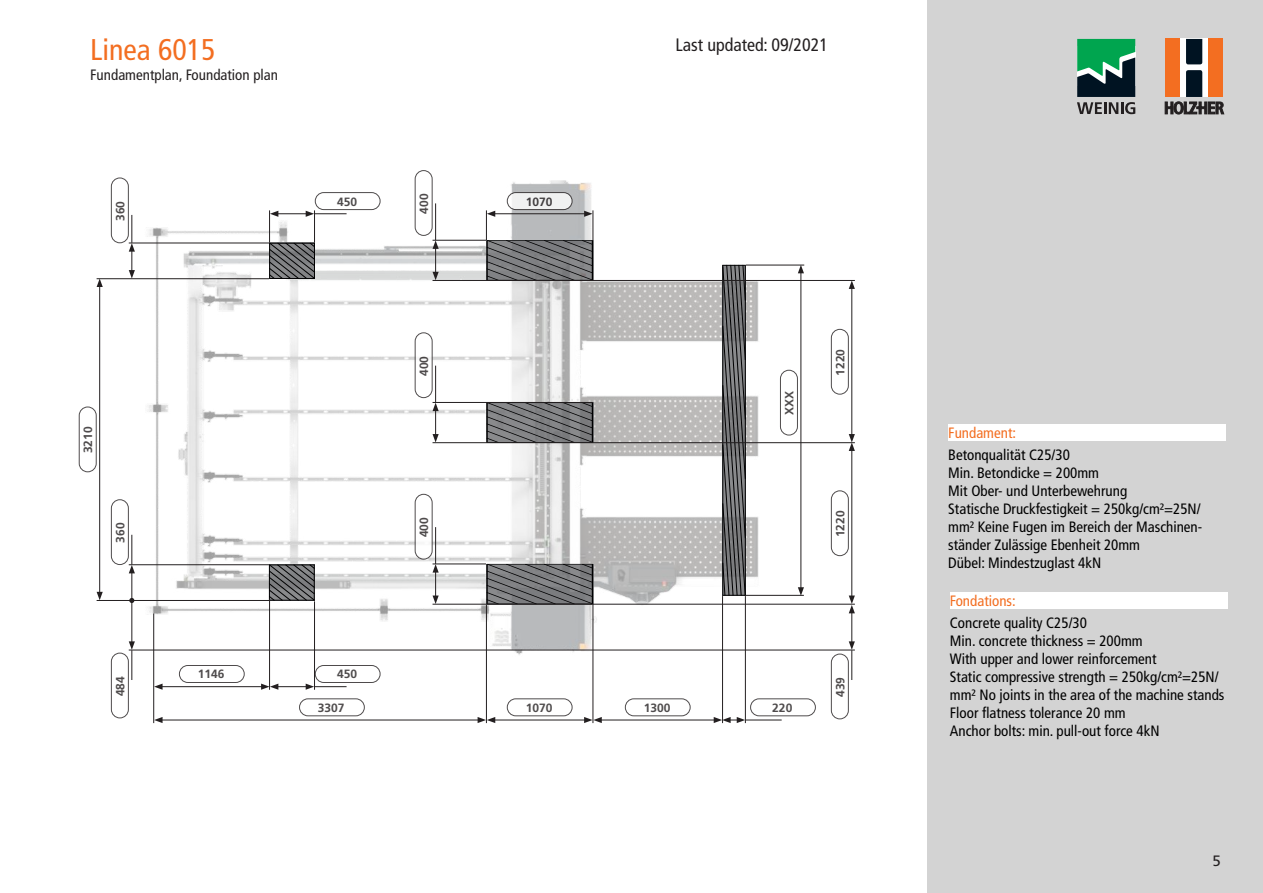
<style>
.page{position:relative;width:1263px;height:893px;background:#fff}
.page>*{position:absolute;margin:0;border:0;box-sizing:border-box;transform-origin:0 0}
.t1{font:condensed 30px "Frutiger LT Std";color:#f36e21}
.t2{font:condensed 18px "Frutiger LT Std";color:#231f20}
.t3{font:condensed 15px/18px "Frutiger LT Std";color:#000}
.t4{font:condensed 15px "Frutiger LT Std";color:#231f20}
.t5{font:condensed 15px "Frutiger LT Std";color:#f36e21}
.t6{font:15px "Frutiger LT Std";color:#231f20}
.t7{font:700 12px "Frutiger LT Std";color:#231f20}
</style>
<div class="page">
<div style="left:928px;top:0;width:335px;height:893px;background:#d3d3d3"></div>
<div style="left:1177px;top:39px;width:34px;height:58px;background:#fff"></div>
<svg style="left:1077px;top:39px;width:58px;height:75px;background:#3b7a61"></svg>
<div style="left:1165px;top:39px;width:15px;height:58px;background:#f36e21"></div>
<div style="left:1209px;top:39px;width:14px;height:58px;background:#f36e21"></div>
<svg style="left:1186px;top:39px;width:16px;height:25px"></svg>
<svg style="left:1165px;top:70px;width:59px;height:44px"></svg>
<img style="left:145px;top:180px;width:625px;height:482px">
<svg style="left:269px;top:243px;width:46px;height:36px;background:#5f6062"></svg>
<svg style="left:486px;top:240px;width:108px;height:40px;background:#6c6d6f"></svg>
<svg style="left:486px;top:402px;width:108px;height:40px;background:#707072"></svg>
<svg style="left:486px;top:563px;width:108px;height:41px;background:#6d6e70"></svg>
<svg style="left:269px;top:564px;width:46px;height:37px;background:#5f6062"></svg>
<svg style="left:722px;top:265px;width:24px;height:331px;background:#58595a"></svg>
<div style="left:111px;top:178px;width:18px;height:65px;border:1px solid #231f20;border-radius:9px"></div>
<div style="left:111px;top:499px;width:18px;height:66px;border:1px solid #231f20;border-radius:9px"></div>
<div style="left:111px;top:653px;width:18px;height:65px;border:1px solid #231f20;border-radius:9px"></div>
<div style="left:831px;top:654px;width:18px;height:65px;border:1px solid #231f20;border-radius:9px"></div>
<div style="left:79px;top:407px;width:18px;height:65px;border:1px solid #231f20;border-radius:9px"></div>
<div style="left:415px;top:494px;width:17px;height:65px;background:#fff;border-radius:9px"></div>
<div style="left:415px;top:494px;width:17px;height:65px;border:1px solid #231f20;border-radius:9px"></div>
<div style="left:831px;top:490px;width:18px;height:66px;border:1px solid #231f20;border-radius:9px"></div>
<div style="left:831px;top:329px;width:18px;height:66px;border:1px solid #231f20;border-radius:9px"></div>
<div style="left:415px;top:333px;width:17px;height:65px;background:#fff;border-radius:9px"></div>
<div style="left:415px;top:332px;width:17px;height:66px;border:1px solid #231f20;border-radius:9px"></div>
<div style="left:415px;top:171px;width:17px;height:64px;background:#fff;border-radius:9px"></div>
<div style="left:415px;top:170px;width:17px;height:66px;border:1px solid #231f20;border-radius:9px"></div>
<hr style="left:129px;top:243px;width:140px;height:1px;background:#231f20">
<hr style="left:129px;top:564px;width:140px;height:1px;background:#231f20">
<hr style="left:745px;top:720px;width:37px;height:1px;background:#231f20">
<hr style="left:129px;top:650px;width:726px;height:1px;background:#231f20">
<hr style="left:315px;top:213px;width:32px;height:1px;background:#231f20">
<hr style="left:315px;top:686px;width:32px;height:1px;background:#231f20">
<hr style="left:132px;top:535px;width:1px;height:30px;background:#231f20">
<hr style="left:132px;top:650px;width:1px;height:30px;background:#231f20">
<hr style="left:851px;top:650px;width:1px;height:30px;background:#231f20">
<hr style="left:97px;top:278px;width:172px;height:1px;background:#231f20">
<hr style="left:746px;top:265px;width:58px;height:1px;background:#231f20">
<hr style="left:97px;top:600px;width:172px;height:1px;background:#231f20">
<hr style="left:432px;top:604px;width:423px;height:1px;background:#231f20">
<hr style="left:432px;top:442px;width:423px;height:1px;background:#231f20">
<hr style="left:432px;top:280px;width:423px;height:1px;background:#231f20">
<hr style="left:432px;top:564px;width:54px;height:1px;background:#231f20">
<hr style="left:432px;top:402px;width:161px;height:1px;background:#231f20">
<hr style="left:432px;top:240px;width:54px;height:1px;background:#231f20">
<hr style="left:745px;top:595px;width:59px;height:1px;background:#231f20">
<svg style="left:129px;top:215px;width:6px;height:64px"></svg>
<hr style="left:99px;top:285px;width:1px;height:309px;background:#231f20">
<svg style="left:97px;top:279px;width:6px;height:8px"></svg>
<svg style="left:97px;top:592px;width:6px;height:8px"></svg>
<hr style="left:801px;top:271px;width:1px;height:319px;background:#231f20">
<svg style="left:798px;top:265px;width:6px;height:8px"></svg>
<svg style="left:798px;top:587px;width:6px;height:9px"></svg>
<svg style="left:432px;top:564px;width:7px;height:40px"></svg>
<hr style="left:851px;top:448px;width:1px;height:150px;background:#231f20">
<hr style="left:851px;top:286px;width:1px;height:150px;background:#231f20">
<svg style="left:849px;top:280px;width:6px;height:9px"></svg>
<svg style="left:849px;top:434px;width:6px;height:17px"></svg>
<svg style="left:432px;top:403px;width:7px;height:39px"></svg>
<svg style="left:432px;top:240px;width:7px;height:40px"></svg>
<hr style="left:132px;top:571px;width:1px;height:73px;background:#231f20">
<svg style="left:129px;top:565px;width:6px;height:8px"></svg>
<svg style="left:129px;top:641px;width:6px;height:9px"></svg>
<hr style="left:851px;top:611px;width:1px;height:33px;background:#231f20">
<svg style="left:849px;top:595px;width:6px;height:18px"></svg>
<svg style="left:849px;top:641px;width:6px;height:9px"></svg>
<hr style="left:276px;top:213px;width:32px;height:1px;background:#231f20">
<svg style="left:306px;top:211px;width:8px;height:6px"></svg>
<svg style="left:270px;top:211px;width:8px;height:6px"></svg>
<hr style="left:276px;top:686px;width:32px;height:1px;background:#231f20">
<svg style="left:306px;top:684px;width:8px;height:6px"></svg>
<hr style="left:160px;top:686px;width:104px;height:1px;background:#231f20">
<svg style="left:261px;top:684px;width:17px;height:6px"></svg>
<svg style="left:154px;top:684px;width:9px;height:6px"></svg>
<hr style="left:493px;top:213px;width:93px;height:1px;background:#231f20">
<svg style="left:584px;top:211px;width:9px;height:6px"></svg>
<svg style="left:487px;top:211px;width:8px;height:6px"></svg>
<hr style="left:493px;top:720px;width:93px;height:1px;background:#231f20">
<hr style="left:599px;top:720px;width:117px;height:1px;background:#231f20">
<svg style="left:584px;top:717px;width:18px;height:6px"></svg>
<svg style="left:714px;top:717px;width:31px;height:6px"></svg>
<hr style="left:160px;top:720px;width:320px;height:1px;background:#231f20">
<svg style="left:478px;top:717px;width:17px;height:6px"></svg>
<svg style="left:154px;top:717px;width:9px;height:6px"></svg>
<div style="left:315px;top:193px;width:65px;height:17px;background:#fff;border-radius:9px"></div>
<div style="left:315px;top:192px;width:65px;height:18px;border:1px solid #231f20;border-radius:9px"></div>
<div style="left:315px;top:665px;width:65px;height:18px;border:1px solid #231f20;border-radius:9px"></div>
<div style="left:179px;top:665px;width:66px;height:18px;border:1px solid #231f20;border-radius:9px"></div>
<div style="left:507px;top:193px;width:65px;height:17px;background:#f0f1f1;border-radius:9px"></div>
<div style="left:507px;top:192px;width:65px;height:18px;border:1px solid #231f20;border-radius:9px"></div>
<div style="left:507px;top:698px;width:65px;height:18px;border:1px solid #231f20;border-radius:9px"></div>
<div style="left:625px;top:698px;width:65px;height:18px;border:1px solid #231f20;border-radius:9px"></div>
<div style="left:750px;top:698px;width:66px;height:18px;border:1px solid #231f20;border-radius:9px"></div>
<div style="left:299px;top:698px;width:66px;height:18px;border:1px solid #231f20;border-radius:9px"></div>
<hr style="left:269px;top:210px;width:1px;height:33px;background:#231f20">
<hr style="left:269px;top:599px;width:1px;height:91px;background:#231f20">
<hr style="left:153px;top:613px;width:1px;height:110px;background:#231f20">
<hr style="left:486px;top:210px;width:1px;height:30px;background:#231f20">
<hr style="left:486px;top:605px;width:1px;height:118px;background:#231f20">
<hr style="left:314px;top:210px;width:1px;height:33px;background:#231f20">
<hr style="left:314px;top:601px;width:1px;height:89px;background:#231f20">
<hr style="left:593px;top:210px;width:1px;height:30px;background:#231f20">
<hr style="left:593px;top:605px;width:1px;height:118px;background:#231f20">
<hr style="left:745px;top:596px;width:1px;height:127px;background:#231f20">
<hr style="left:435px;top:527px;width:1px;height:37px;background:#231f20">
<hr style="left:435px;top:366px;width:1px;height:36px;background:#231f20">
<hr style="left:435px;top:203px;width:1px;height:37px;background:#231f20">
<hr style="left:722px;top:596px;width:1px;height:127px;background:#231f20">
<svg style="left:129px;top:598px;width:5px;height:5px"></svg>
<div style="left:780px;top:370px;width:18px;height:65px;border:1px solid #231f20;border-radius:9px"></div>
<div style="left:948px;top:424px;width:278px;height:17px;background:#fff"></div>
<div style="left:950px;top:592px;width:277px;height:16px;background:#fff"></div>
<h1 class="t1" style="left:90px;top:32px;width:127px">Linea 6015</h1>
<p class="t4" style="left:90px;top:66px;width:189px">Fundamentplan, Foundation plan</p>
<p class="t7" style="left:113px;top:221px;width:22px;rotate:-90deg">360</p>
<p class="t7" style="left:337px;top:194px;width:22px">450</p>
<p class="t7" style="left:81px;top:453px;width:28px;rotate:-90deg">3210</p>
<p class="t7" style="left:113px;top:543px;width:22px;rotate:-90deg">360</p>
<p class="t7" style="left:417px;top:214px;width:22px;rotate:-90deg">400</p>
<p class="t7" style="left:526px;top:194px;width:28px">1070</p>
<p class="t2" style="left:675px;top:34px;width:154px">Last updated: 09/2021</p>
<p class="t7" style="left:417px;top:376px;width:22px;rotate:-90deg">400</p>
<p class="t7" style="left:833px;top:376px;width:28px;rotate:-90deg">1220</p>
<p class="t7" style="left:782px;top:415px;width:26px;rotate:-90deg">XXX</p>
<p class="t7" style="left:417px;top:537px;width:22px;rotate:-90deg">400</p>
<p class="t7" style="left:833px;top:537px;width:28px;rotate:-90deg">1220</p>
<p class="t7" style="left:198px;top:667px;width:28px">1146</p>
<p class="t7" style="left:337px;top:667px;width:22px">450</p>
<p class="t7" style="left:113px;top:696px;width:22px;rotate:-90deg">484</p>
<p class="t7" style="left:833px;top:697px;width:22px;rotate:-90deg">439</p>
<p class="t7" style="left:318px;top:701px;width:28px">3307</p>
<p class="t7" style="left:526px;top:701px;width:28px">1070</p>
<p class="t7" style="left:644px;top:701px;width:28px">1300</p>
<p class="t7" style="left:772px;top:701px;width:22px">220</p>
<p class="t5" style="left:948px;top:424px;width:69px">Fundament:</p>
<p class="t3" style="left:948px;top:446px;width:255px">Betonqualität C25/30<br>Min. Betondicke = 200mm<br>Mit Ober- und Unterbewehrung<br>Statische Druckfestigkeit = 250kg/cm²=25N/ mm² Keine Fugen im Bereich der Maschinen&shy;ständer Zulässige Ebenheit 20mm<br>Dübel: Mindestzuglast 4kN</p>
<p class="t5" style="left:950px;top:592px;width:67px">Fondations:</p>
<p class="t3" style="left:950px;top:614px;width:276px">Concrete quality C25/30<br>Min. concrete thickness = 200mm<br>With upper and lower reinforcement<br>Static compressive strength = 250kg/cm²=25N/ mm² No joints in the area of the machine stands Floor flatness tolerance 20 mm<br>Anchor bolts: min. pull-out force 4kN</p>
<p class="t6" style="left:1212px;top:852px;width:10px">5</p>
</div>
